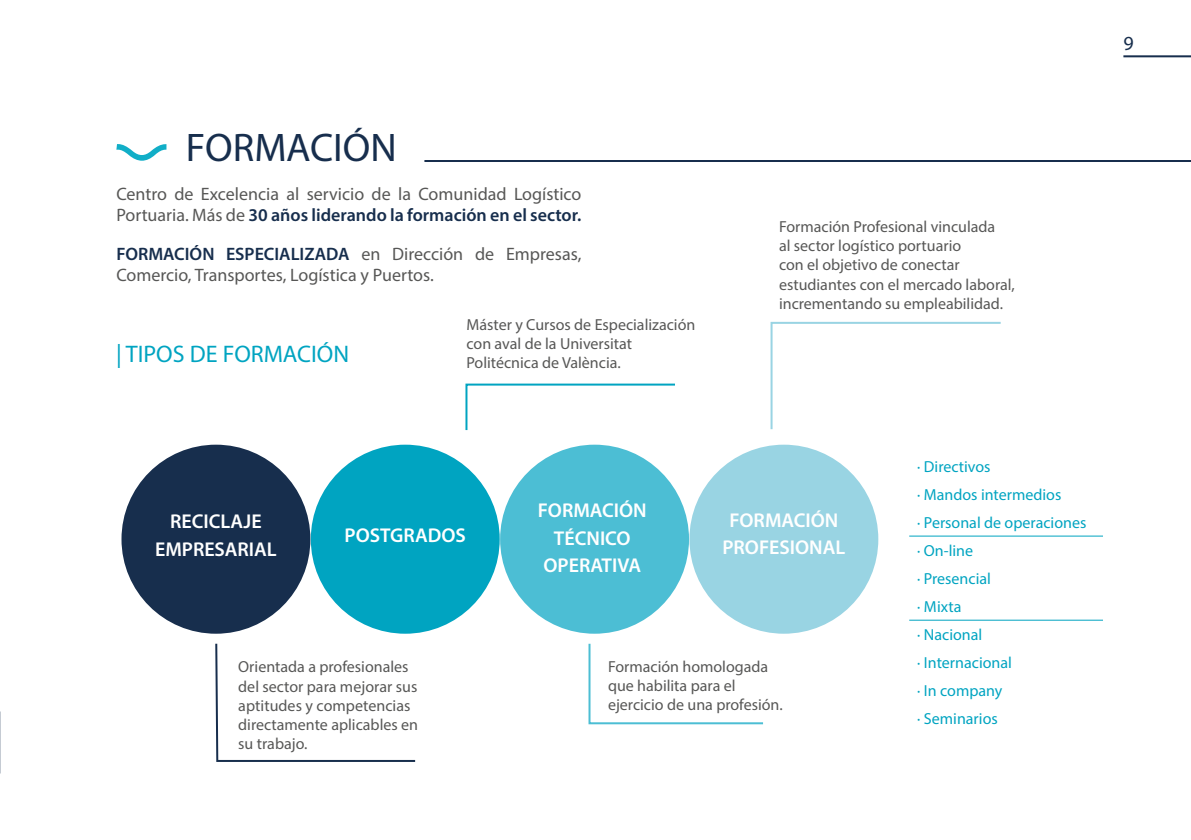
<style>
.page{position:relative;width:1191px;height:840px;background:#fff}
.page>*{position:absolute;margin:0;border:0;box-sizing:border-box;transform-origin:0 0}
.t1{font:40px "Myriad Pro";color:#172e4d}
.t2{font:24px "Myriad Pro";color:#00a4c1}
.t3{font:600 20px/27.6px "Myriad Pro";color:#fff;text-align:center}
.t4{font:20px "Myriad Pro";color:#172e4d}
.t5{font:18px/21.6px "Myriad Pro";color:#575756}
.t6{font:16px/19.2px "Myriad Pro";color:#575756}
.t7{font:16px/28px "Myriad Pro";color:#00a4c1}
.s1{font-weight:600;color:#172e4d}
</style>
<div class="page">
<hr style="left:1123px;top:55px;width:68px;height:2px;background:#172e4d">
<div style="left:121px;top:444px;width:189px;height:189px;background:#172e4d;border-radius:50%"></div>
<div style="left:311px;top:444px;width:189px;height:189px;background:#00a4c1;border-radius:50%"></div>
<div style="left:500px;top:444px;width:189px;height:189px;background:#4cbed4;border-radius:50%"></div>
<div style="left:689px;top:444px;width:189px;height:189px;background:#99d4e3;border-radius:50%"></div>
<hr style="left:424px;top:160px;width:767px;height:2px;background:#172e4d">
<svg style="left:116px;top:144px;width:50px;height:17px"></svg>
<svg style="left:215px;top:643px;width:201px;height:119px"></svg>
<svg style="left:465px;top:383px;width:210px;height:48px"></svg>
<svg style="left:770px;top:321px;width:231px;height:109px"></svg>
<hr style="left:909px;top:535px;width:194px;height:1px;background:#00a4c1">
<hr style="left:909px;top:619px;width:194px;height:1px;background:#00a4c1">
<svg style="left:588px;top:643px;width:176px;height:81px"></svg>
<h1 class="t1" style="left:186px;top:122px;width:212px">FORMACIÓN</h1>
<p class="t5" style="left:116px;top:182px;width:466px">Centro de Excelencia al servicio de la Comunidad Logístico<br>Portuaria. Más de <span class="s1">30 años liderando la formación en el sector.</span></p>
<p class="t5" style="left:116px;top:242px;width:466px"><span class="s1">FORMACIÓN ESPECIALIZADA</span> en Dirección de Empresas,<br>Comercio, Transportes, Logística y Puertos.</p>
<h2 class="t2" style="left:116px;top:339px;width:235px">| TIPOS DE FORMACIÓN</h2>
<p class="t6" style="left:466px;top:314px;width:230px">Máster y Cursos de Especialización con aval de la Universitat<br>Politécnica de València.</p>
<p class="t6" style="left:779px;top:216px;width:237px">Formación Profesional vinculada<br>al sector logístico portuario<br>con el objetivo de conectar estudiantes con el mercado laboral, incrementando su empleabilidad.</p>
<p class="t3" style="left:538px;top:496px;width:110px">FORMACIÓN<br>TÉCNICO<br>OPERATIVA</p>
<p class="t3" style="left:155px;top:507px;width:123px">RECICLAJE<br>EMPRESARIAL</p>
<p class="t3" style="left:722px;top:505px;width:124px">FORMACIÓN<br>PROFESIONAL</p>
<p class="t3" style="left:344px;top:520px;width:123px">POSTGRADOS</p>
<p class="t6" style="left:238px;top:656px;width:181px">Orientada a profesionales del sector para mejorar sus aptitudes y competencias directamente aplicables en su trabajo.</p>
<p class="t6" style="left:608px;top:656px;width:176px">Formación homologada que habilita para el ejercicio de una profesión.</p>
<p class="t7" style="left:917px;top:452px;width:171px">· Directivos<br>· Mandos intermedios<br>· Personal de operaciones · On-line<br>· Presencial<br>· Mixta<br>· Nacional<br>· Internacional<br>· In company<br>· Seminarios</p>
<p class="t4" style="left:1123px;top:31px;width:12px">9</p>
</div>
